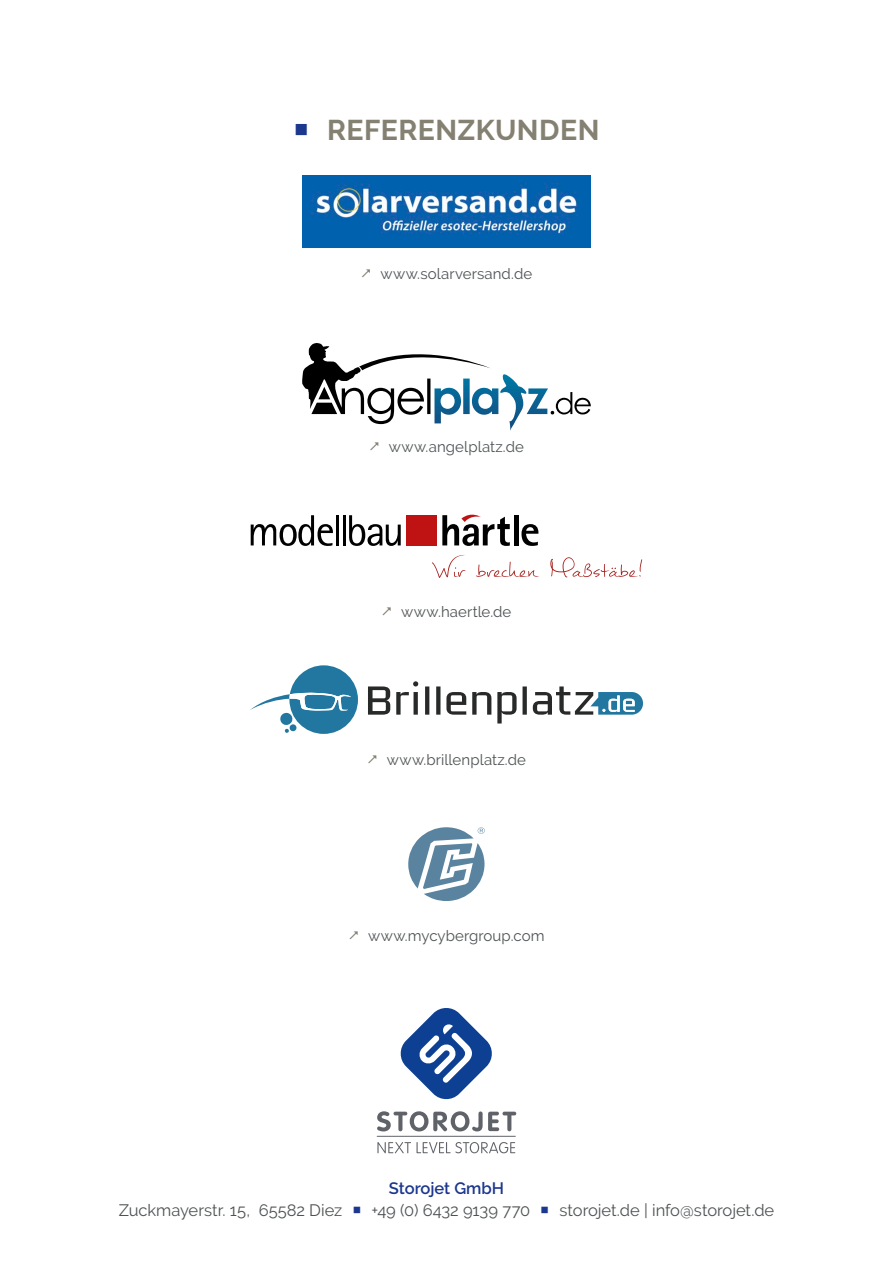
<style>
.page{position:relative;width:893px;height:1263px;background:#fff}
.page>*{position:absolute;margin:0;border:0;box-sizing:border-box;transform-origin:0 0}
.t1{font:700 28.5px "Raleway";letter-spacing:.015em;color:#848072}
.t2{font:16.5px/21.6px "Raleway";color:#4e5254;text-align:center}
.t3{font:15px "Raleway";letter-spacing:.005em;color:#4e5254}
.s1{color:#1b378e}
.s2{font-weight:600;color:#1b378e}
</style>
<div class="page">
<svg style="left:377px;top:1111px;width:139px;height:20px"></svg>
<svg style="left:377px;top:1142px;width:138px;height:11px"></svg>
<hr style="left:377px;top:1136px;width:138px;height:1px;background:#5f6268">
<svg style="left:400px;top:1008px;width:92px;height:92px"></svg>
<svg style="left:302px;top:343px;width:289px;height:88px"></svg>
<svg style="left:250px;top:665px;width:393px;height:69px"></svg>
<svg style="left:408px;top:827px;width:77px;height:74px"></svg>
<svg style="left:251px;top:515px;width:82px;height:31px"></svg>
<hr style="left:336px;top:515px;width:3px;height:30px;background:#000">
<hr style="left:343px;top:515px;width:3px;height:30px;background:#000">
<svg style="left:349px;top:515px;width:52px;height:31px"></svg>
<div style="left:406px;top:515px;width:31px;height:30px;background:#bf1212"></div>
<hr style="left:514px;top:515px;width:4px;height:30px;background:#000">
<svg style="left:521px;top:524px;width:17px;height:22px"></svg>
<svg style="left:442px;top:515px;width:68px;height:31px"></svg>
<svg style="left:432px;top:555px;width:34px;height:23px"></svg>
<svg style="left:476px;top:561px;width:63px;height:16px"></svg>
<svg style="left:550px;top:557px;width:92px;height:20px"></svg>
<img style="left:302px;top:176px;width:289px;height:71px">
<h1 class="t1" style="left:293px;top:114px;width:307px"><span class="s1">○</span> REFERENZKUNDEN</h1>
<p class="t3" style="left:380px;top:265px;width:153px">www.solarversand.de</p>
<p class="t3" style="left:389px;top:438px;width:137px">www.angelplatz.de</p>
<p class="t3" style="left:401px;top:603px;width:112px">www.haertle.de</p>
<p class="t3" style="left:387px;top:750px;width:141px">www.brillenplatz.de</p>
<p class="t3" style="left:368px;top:927px;width:178px">www.mycybergroup.com</p>
<p class="t2" style="left:119px;top:1177px;width:657px"><span class="s2">Storojet GmbH<br></span>Zuckmayerstr. 15, 65582 Diez <span class="s1">○</span> +49 (0) 6432 9139 770 <span class="s1">○</span> storojet.de | info@storojet.de</p>
</div>
